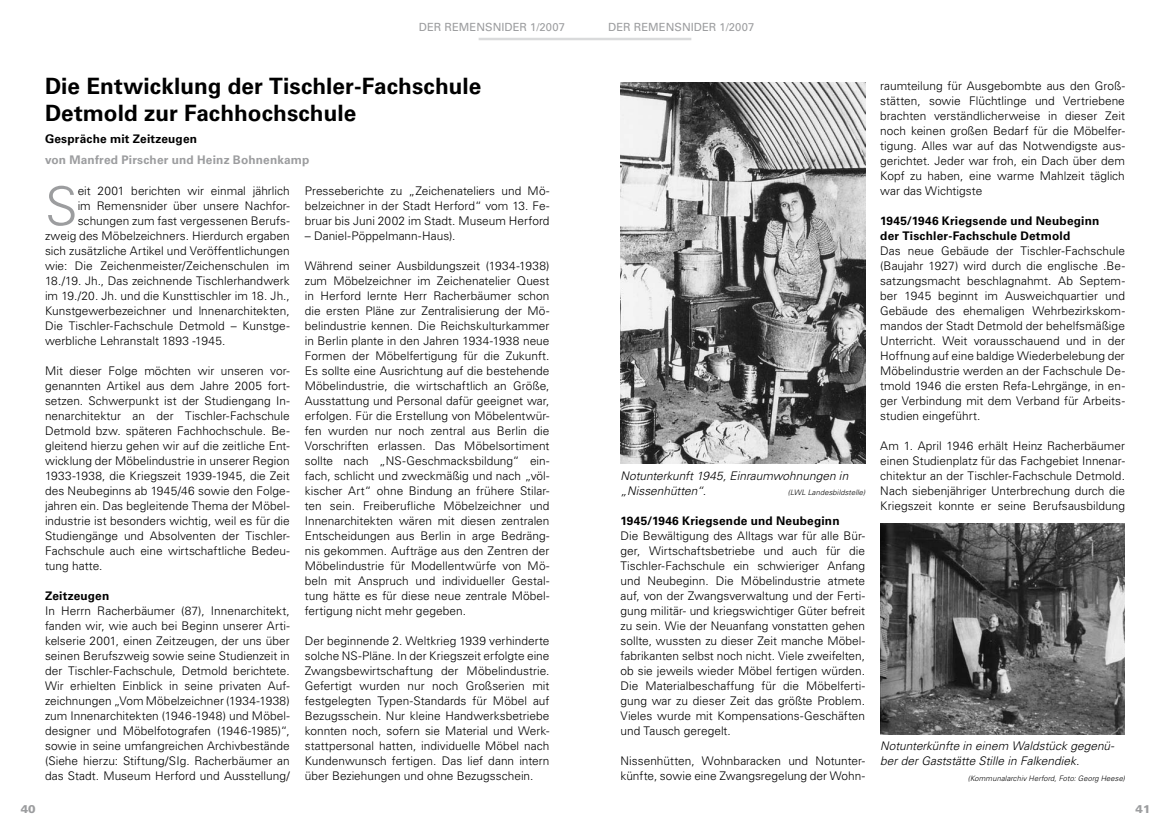
<style>
.page{position:relative;width:1170px;height:833px;background:#fff}
.page>*{position:absolute;margin:0;border:0;box-sizing:border-box;transform-origin:0 0}
.t1{font:300 53.38px "Univers LT Std";color:#9c9d9f}
.t2{font:700 22.5px/27px "Univers LT Std";letter-spacing:.005em;color:#000}
.t3{font:300 11.88px/15px "Univers LT Std";color:#000;text-align:justify}
.t4{font:700 11.88px/15px "Univers LT Std";letter-spacing:.015em;color:#000}
.t5{font:italic 300 11.88px/15px "Univers LT Std";color:#000}
.t6{font:700 11.88px "Univers LT Std";letter-spacing:.015em;color:#9c9d9f}
.t7{font:11.25px "Univers LT Std";color:#9c9d9f}
.t8{font:900 11.25px "Univers LT Std";color:#9c9d9f}
.t9{font:italic 300 7.5px "Univers LT Std";letter-spacing:.015em;color:#000}
</style>
<div class="page">
<hr style="left:478px;top:38px;width:107px;height:2px;background:#d9dadb">
<hr style="left:585px;top:38px;width:106px;height:2px;background:#d9dadb">
<img style="left:620px;top:82px;width:245px;height:382px">
<img style="left:880px;top:524px;width:244px;height:210px">
<p class="t7" style="left:419px;top:21px;width:148px">DER REMENSNIDER 1/2007</p>
<p class="t8" style="left:21px;top:802px;width:17px">40</p>
<h2 class="t2" style="left:45px;top:73px;width:438px">Die Entwicklung der Tischler-Fachschule<br>Detmold zur Fachhochschule</h2>
<p class="t4" style="left:45px;top:131px;width:154px">Gespräche mit Zeitzeugen</p>
<p class="t6" style="left:45px;top:153px;width:266px">von Manfred Pirscher und Heinz Bohnenkamp</p>
<h1 class="t1" style="left:45px;top:174px;width:34px">S</h1>
<p class="t3" style="left:78px;top:183px;width:213px">eit 2001 berichten wir einmal jährlich</p>
<p class="t3" style="left:305px;top:183px;width:246px">Presseberichte zu „Zeichenateliers und Mö&shy;belzeichner in der Stadt Herford“ vom 13. Fe&shy;bruar bis Juni 2002 im Stadt. Museum Herford</p>
<p class="t3" style="left:305px;top:228px;width:152px">– Daniel-Pöppelmann-Haus).</p>
<p class="t3" style="left:305px;top:258px;width:246px">Während seiner Ausbildungszeit (1934-1938) zum Möbelzeichner im Zeichenatelier Quest in Herford lernte Herr Racherbäumer schon die ersten Pläne zur Zentralisierung der Mö&shy;belindustrie kennen. Die Reichskulturkammer in Berlin plante in den Jahren 1934-1938 neue Formen der Möbelfertigung für die Zukunft.<br>Es sollte eine Ausrichtung auf die bestehende Möbelindustrie, die wirtschaftlich an Größe, Ausstattung und Personal dafür geeignet war, erfolgen. Für die Erstellung von Möbelentwür&shy;fen wurden nur noch zentral aus Berlin die Vorschriften erlassen. Das Möbelsortiment sollte nach „NS-Geschmacksbildung“ ein&shy;fach, schlicht und zweckmäßig und nach „völ&shy;kischer Art“ ohne Bindung an frühere Stilar&shy;ten sein. Freiberufliche Möbelzeichner und Innenarchitekten wären mit diesen zentralen Entscheidungen aus Berlin in arge Bedräng&shy;nis gekommen. Aufträge aus den Zentren der Möbelindustrie für Modellentwürfe von Mö&shy;beln mit Anspruch und individueller Gestal&shy;tung hätte es für diese neue zentrale Möbel&shy;fertigung nicht mehr gegeben.</p>
<p class="t3" style="left:305px;top:633px;width:246px">Der beginnende 2. Weltkrieg 1939 verhinderte solche NS-Pläne. In der Kriegszeit erfolgte eine Zwangsbewirtschaftung der Möbelindustrie.<br>Gefertigt wurden nur noch Großserien mit festgelegten Typen-Standards für Möbel auf Bezugsschein. Nur kleine Handwerksbetriebe konnten noch, sofern sie Material und Werk&shy;stattpersonal hatten, individuelle Möbel nach Kundenwunsch fertigen. Das lief dann intern über Beziehungen und ohne Bezugsschein.</p>
<p class="t3" style="left:78px;top:198px;width:213px">im Remensnider über unsere Nachfor-</p>
<p class="t3" style="left:78px;top:213px;width:213px">schungen zum fast vergessenen Berufs-</p>
<p class="t3" style="left:45px;top:228px;width:246px">zweig des Möbelzeichners. Hierdurch ergaben</p>
<p class="t3" style="left:45px;top:243px;width:246px">sich zusätzliche Artikel und Veröffentlichungen</p>
<p class="t3" style="left:45px;top:258px;width:246px">wie: Die Zeichenmeister/Zeichenschulen im</p>
<p class="t3" style="left:45px;top:273px;width:246px">18./19. Jh., Das zeichnende Tischlerhandwerk</p>
<p class="t3" style="left:45px;top:288px;width:246px">im 19./20. Jh. und die Kunsttischler im 18. Jh.,</p>
<p class="t3" style="left:45px;top:303px;width:246px">Kunstgewerbezeichner und lnnenarchitekten,</p>
<p class="t3" style="left:45px;top:318px;width:246px">Die Tischler-Fachschule Detmold – Kunstge-</p>
<p class="t3" style="left:45px;top:333px;width:182px">werbliche Lehranstalt 1893 -1945.</p>
<p class="t3" style="left:45px;top:363px;width:246px">Mit dieser Folge möchten wir unseren vor&shy;genannten Artikel aus dem Jahre 2005 fort&shy;setzen. Schwerpunkt ist der Studiengang In&shy;nenarchitektur an der Tischler-Fachschule Detmold bzw. späteren Fachhochschule. Be&shy;gleitend hierzu gehen wir auf die zeitliche Ent&shy;wicklung der Möbelindustrie in unserer Region 1933-1938, die Kriegszeit 1939-1945, die Zeit des Neubeginns ab 1945/46 sowie den Folge&shy;jahren ein. Das begleitende Thema der Möbel&shy;industrie ist besonders wichtig, weil es für die Studiengänge und Absolventen der Tischler-Fachschule auch eine wirtschaftliche Bedeu&shy;tung hatte.</p>
<p class="t4" style="left:45px;top:588px;width:66px">Zeitzeugen</p>
<p class="t3" style="left:45px;top:603px;width:246px">In Herrn Racherbäumer (87), Innenarchitekt, fanden wir, wie auch bei Beginn unserer Arti&shy;kelserie 2001, einen Zeitzeugen, der uns über seinen Berufszweig sowie seine Studienzeit in der Tischler-Fachschule, Detmold berichtete.<br>Wir erhielten Einblick in seine privaten Auf&shy;zeichnungen „Vom Möbelzeichner (1934-1938) zum Innenarchitekten (1946-1948) und Möbel&shy;designer und Möbelfotografen (1946-1985)“, sowie in seine umfangreichen Archivbestände (Siehe hierzu: Stiftung/SIg. Racherbäumer an das Stadt. Museum Herford und Ausstellung/</p>
<p class="t7" style="left:608px;top:21px;width:148px">DER REMENSNIDER 1/2007</p>
<p class="t5" style="left:620px;top:468px;width:229px">Notunterkunft 1945, Einraumwohnungen in „Nissenhütten“.</p>
<p class="t9" style="left:787px;top:488px;width:79px">(LWL Landesbildstelle)</p>
<p class="t4" style="left:620px;top:513px;width:221px">1945/1946 Kriegsende und Neubeginn</p>
<p class="t3" style="left:620px;top:528px;width:246px">Die Bewältigung des Alltags war für alle Bür&shy;ger, Wirtschaftsbetriebe und auch für die Tischler-Fachschule ein schwieriger Anfang und Neubeginn. Die Möbelindustrie atmete auf, von der Zwangsverwaltung und der Ferti&shy;gung militär- und kriegswichtiger Güter befreit zu sein. Wie der Neuanfang vonstatten gehen sollte, wussten zu dieser Zeit manche Möbel&shy;fabrikanten selbst noch nicht. Viele zweifelten, ob sie jeweils wieder Möbel fertigen würden.<br>Die Materialbeschaffung für die Möbelferti&shy;gung war zu dieser Zeit das größte Problem.<br>Vieles wurde mit Kompensations-Geschäften und Tausch geregelt.</p>
<p class="t3" style="left:620px;top:753px;width:246px">Nissenhütten, Wohnbaracken und Notunter&shy;künfte, sowie eine Zwangsregelung der Wohn-</p>
<p class="t3" style="left:880px;top:78px;width:246px">raumteilung für Ausgebombte aus den Groß&shy;stätten, sowie Flüchtlinge und Vertriebene brachten verständlicherweise in dieser Zeit noch keinen großen Bedarf für die Möbelfer&shy;tigung. Alles war auf das Notwendigste aus&shy;gerichtet. Jeder war froh, ein Dach über dem Kopf zu haben, eine warme Mahlzeit täglich war das Wichtigste</p>
<p class="t4" style="left:880px;top:213px;width:221px">1945/1946 Kriegsende und Neubeginn der Tischler-Fachschule Detmold</p>
<p class="t3" style="left:880px;top:243px;width:246px">Das neue Gebäude der Tischler-Fachschule (Baujahr 1927) wird durch die englische .Be&shy;satzungsmacht beschlagnahmt. Ab Septem&shy;ber 1945 beginnt im Ausweichquartier und Gebäude des ehemaligen Wehrbezirkskom&shy;mandos der Stadt Detmold der behelfsmäßige Unterricht. Weit vorausschauend und in der Hoffnung auf eine baldige Wiederbelebung der Möbelindustrie werden an der Fachschule De&shy;tmold 1946 die ersten Refa-Lehrgänge, in en&shy;ger Verbindung mit dem Verband für Arbeits&shy;studien eingeführt.</p>
<p class="t3" style="left:880px;top:438px;width:246px">Am 1. April 1946 erhält Heinz Racherbäumer einen Studienplatz für das Fachgebiet Innenar&shy;chitektur an der Tischler-Fachschule Detmold.<br>Nach siebenjähriger Unterbrechung durch die Kriegszeit konnte er seine Berufsausbildung</p>
<p class="t5" style="left:880px;top:738px;width:236px">Notunterkünfte in einem Waldstück gegenü&shy;ber der Gaststätte Stille in Falkendiek.</p>
<p class="t9" style="left:967px;top:774px;width:159px">(Kommunalarchiv Herford, Foto: Georg Heese)</p>
<p class="t8" style="left:1135px;top:802px;width:17px">41</p>
</div>
